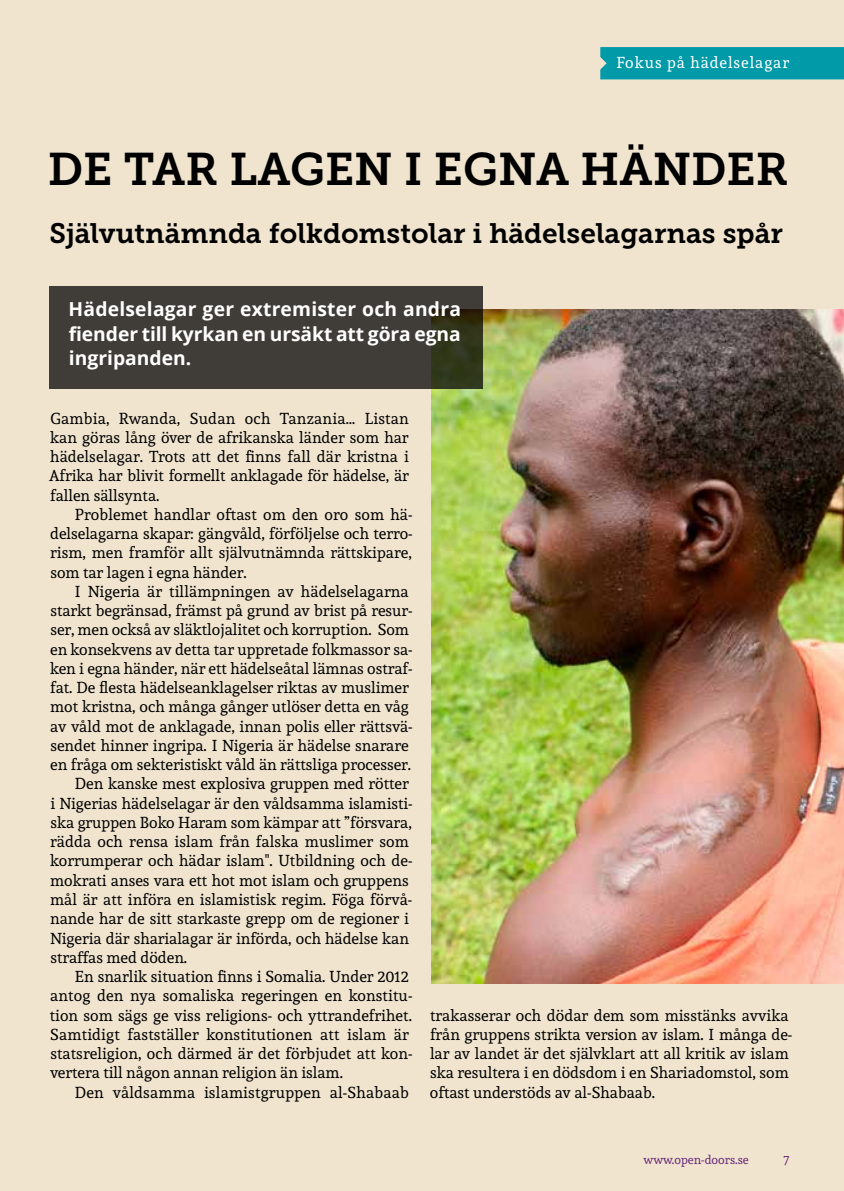
<style>
.page{position:relative;width:844px;height:1191px;background:#fff}
.page>*{position:absolute;margin:0;border:0;box-sizing:border-box;transform-origin:0 0}
.t1{font:45.5px "Museo Slab 700";color:#000}
.t2{font:28px "Museo Slab 700";color:#000}
.t3{font:700 19.25px/24.5px "Open Sans";letter-spacing:-.005em;color:#fff;text-align:justify}
.t4{font:15.75px/19.2px "Andada";color:#000;text-align:justify}
.t5{font:15.75px "Andada";letter-spacing:.06em;color:#fff}
.t6{font:12.25px "Andada";color:#682979}
</style>
<div class="page">
<div style="left:0;top:0;width:843px;height:1191px;background:#f0e4cf"></div>
<div style="left:600px;top:47px;width:243px;height:32px;background:#009aa9"></div>
<img style="left:431px;top:310px;width:412px;height:673px">
<svg style="left:50px;top:286px;width:433px;height:103px;background:#3e3c35"></svg>
<p class="t5" style="left:616px;top:53px;width:174px">Fokus på hädelselagar</p>
<h1 class="t1" style="left:48px;top:143px;width:742px">DE TAR LAGEN I EGNA HÄNDER</h1>
<h2 class="t2" style="left:49px;top:217px;width:735px">Självutnämnda folkdomstolar i hädelselagarnas spår</h2>
<p class="t3" style="left:69px;top:296px;width:394px">Hädelselagar ger extremister och andra fiender till kyrkan en ursäkt att göra egna ingripanden.</p>
<p class="t4" style="left:49px;top:408px;width:361px">Gambia, Rwanda, Sudan och Tanzania… Listan kan göras lång över de afrikanska länder som har hädelselagar. Trots att det finns fall där kristna i Afrika har blivit formellt anklagade för hädelse, är fallen sällsynta.</p>
<p class="t4" style="left:50px;top:504px;width:364px;text-indent:25px">Problemet handlar oftast om den oro som hä&shy;delselagarna skapar: gängvåld, förföljelse och terro&shy;rism, men framför allt självutnämnda rättskipare, som tar lagen i egna händer.</p>
<p class="t4" style="left:75px;top:581px;width:335px">I Nigeria är tillämpningen av hädelselagarna</p>
<p class="t4" style="left:50px;top:601px;width:363px">starkt begränsad, främst på grund av brist på resur-</p>
<p class="t4" style="left:50px;top:620px;width:360px">ser, men också av släktlojalitet och korruption. Som</p>
<p class="t4" style="left:50px;top:639px;width:364px">en konsekvens av detta tar uppretade folkmassor sa-</p>
<p class="t4" style="left:50px;top:658px;width:364px">ken i egna händer, när ett hädelseåtal lämnas ostraf-</p>
<p class="t4" style="left:50px;top:678px;width:360px">fat. De flesta hädelseanklagelser riktas av muslimer</p>
<p class="t4" style="left:50px;top:697px;width:360px">mot kristna, och många gånger utlöser detta en våg</p>
<p class="t4" style="left:50px;top:716px;width:364px">av våld mot de anklagade, innan polis eller rättsvä-</p>
<p class="t4" style="left:50px;top:735px;width:359px">sendet hinner ingripa. I Nigeria är hädelse snarare</p>
<p class="t4" style="left:50px;top:754px;width:362px">en fråga om sekteristiskt våld än rättsliga processer.</p>
<p class="t4" style="left:75px;top:774px;width:335px">Den kanske mest explosiva gruppen med rötter</p>
<p class="t4" style="left:50px;top:793px;width:363px">i Nigerias hädelselagar är den våldsamma islamisti-</p>
<p class="t4" style="left:50px;top:812px;width:363px">ska gruppen Boko Haram som kämpar att ”försvara,</p>
<p class="t4" style="left:50px;top:831px;width:360px">rädda och rensa islam från falska muslimer som</p>
<p class="t4" style="left:50px;top:851px;width:363px">korrumperar och hädar islam". Utbildning och de-</p>
<p class="t4" style="left:50px;top:870px;width:360px">mokrati anses vara ett hot mot islam och gruppens</p>
<p class="t4" style="left:50px;top:889px;width:363px">mål är att införa en islamistisk regim. Föga förvå-</p>
<p class="t4" style="left:50px;top:908px;width:360px">nande har de sitt starkaste grepp om de regioner i</p>
<p class="t4" style="left:50px;top:928px;width:360px">Nigeria där sharialagar är införda, och hädelse kan</p>
<p class="t4" style="left:50px;top:947px;width:138px">straffas med döden.</p>
<p class="t4" style="left:75px;top:966px;width:335px">En snarlik situation finns i Somalia. Under 2012</p>
<p class="t4" style="left:50px;top:985px;width:363px">antog den nya somaliska regeringen en konstitu-</p>
<p class="t4" style="left:50px;top:1005px;width:364px">tion som sägs ge viss religions- och yttrandefrihet.</p>
<p class="t4" style="left:50px;top:1024px;width:360px">Samtidigt fastställer konstitutionen att islam är</p>
<p class="t4" style="left:50px;top:1043px;width:363px">statsreligion, och därmed är det förbjudet att kon-</p>
<p class="t4" style="left:50px;top:1062px;width:294px">vertera till någon annan religion än islam.</p>
<p class="t4" style="left:75px;top:1082px;width:335px">Den våldsamma islamistgruppen al-Shabaab</p>
<p class="t4" style="left:430px;top:1005px;width:364px;text-align:left">trakasserar och dödar dem som misstänks avvika från gruppens strikta version av islam. I många de&shy;lar av landet är det självklart att all kritik av islam ska resultera i en dödsdom i en Shariadomstol, som oftast understöds av al-Shabaab.</p>
<p class="t6" style="left:643px;top:1151px;width:107px">www.open-doors.se</p>
<p class="t6" style="left:783px;top:1151px;width:8px">7</p>
<p class="t6" style="left:668px;top:1151px;width:107px">www.open-doors.se</p>
</div>
